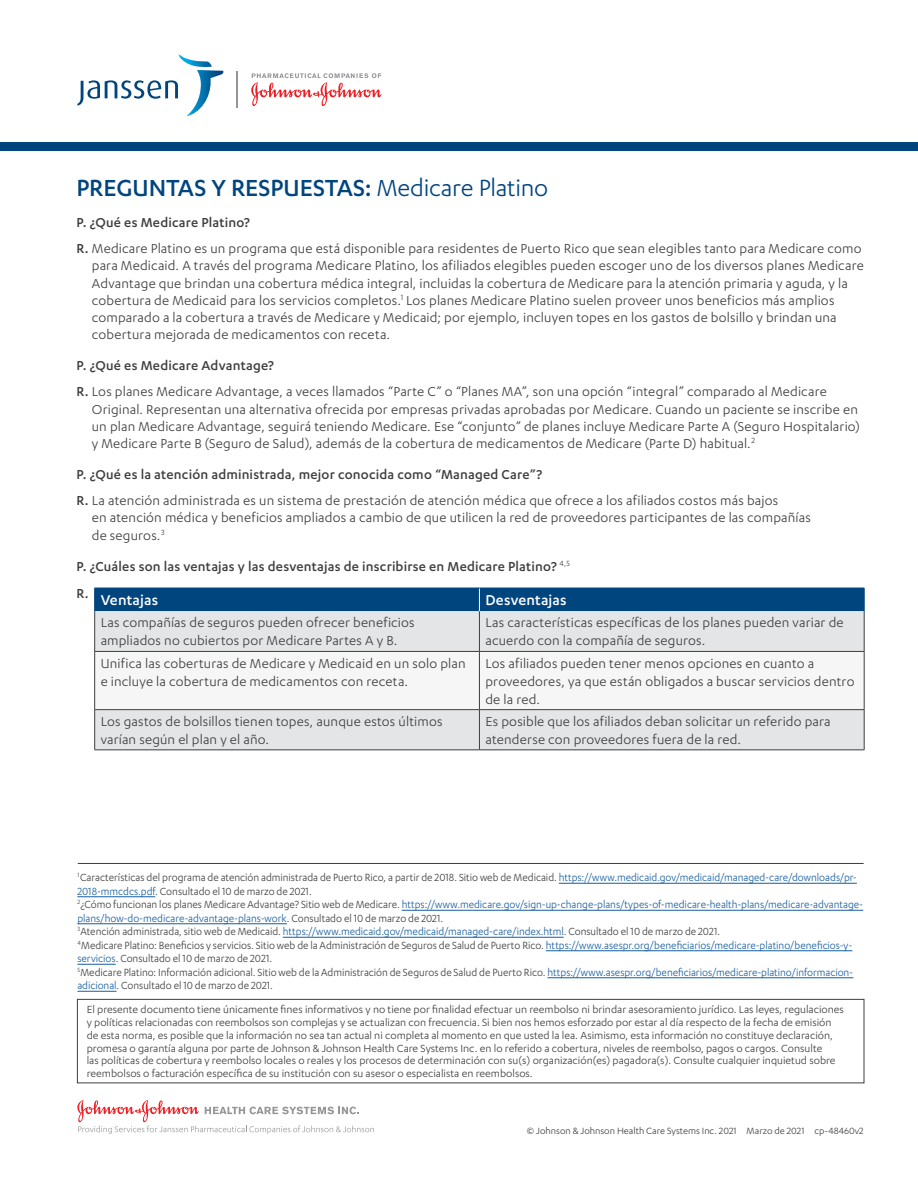
<style>
.page{position:relative;width:918px;height:1188px;background:#fff}
.page>*{position:absolute;margin:0;border:0;box-sizing:border-box;transform-origin:0 0}
.t1{font:500 27px "Karbon";letter-spacing:-.005em;color:#01457f}
.t2{font:500 16.5px "Karbon";letter-spacing:.01em;color:#fff}
.t3{font:15px/17.2px "Karbon";letter-spacing:.01em;color:#3e3e3f}
.t4{font:500 15px "Karbon";letter-spacing:.015em;color:#3e3e3f}
.t5{font:12px/13.5px "Karbon";color:#3e3e3f;scale:.95 1}
.t6{font:12px/12.8px "Karbon";color:#3e3e3f}
.t7{font:10.5px "Karbon";color:#3e3e3f}
.s1{font-weight:400}
.s2{font-weight:500}
.s3{color:#175d9e}
</style>
<div class="page">
<svg style="left:251px;top:73px;width:131px;height:33px"></svg>
<hr style="left:237px;top:71px;width:1px;height:37px;background:#939598">
<svg style="left:77px;top:54px;width:146px;height:62px"></svg>
<div style="left:0;top:142px;width:918px;height:9px;background:#01457f"></div>
<div style="left:95px;top:611px;width:769px;height:139px;background:#e4e5e7"></div>
<div style="left:95px;top:652px;width:769px;height:57px;background:#f6f6f7"></div>
<hr style="left:479px;top:611px;width:1px;height:40px;background:#3e3e3f">
<hr style="left:94px;top:651px;width:385px;height:1px;background:#3e3e3f">
<hr style="left:479px;top:652px;width:1px;height:57px;background:#3e3e3f">
<hr style="left:479px;top:651px;width:385px;height:1px;background:#3e3e3f">
<hr style="left:94px;top:709px;width:385px;height:1px;background:#3e3e3f">
<hr style="left:479px;top:710px;width:1px;height:40px;background:#3e3e3f">
<hr style="left:479px;top:709px;width:385px;height:1px;background:#3e3e3f">
<hr style="left:94px;top:611px;width:1px;height:40px;background:#3e3e3f">
<hr style="left:864px;top:611px;width:1px;height:40px;background:#3e3e3f">
<hr style="left:94px;top:652px;width:1px;height:57px;background:#3e3e3f">
<hr style="left:864px;top:652px;width:1px;height:57px;background:#3e3e3f">
<hr style="left:94px;top:710px;width:1px;height:40px;background:#3e3e3f">
<hr style="left:864px;top:710px;width:1px;height:40px;background:#3e3e3f">
<hr style="left:94px;top:750px;width:385px;height:1px;background:#3e3e3f">
<hr style="left:479px;top:750px;width:385px;height:1px;background:#3e3e3f">
<div style="left:94px;top:588px;width:771px;height:23px;background:#01457f"></div>
<hr style="left:559px;top:883px;width:298px;height:1px;background:#175d9e">
<hr style="left:77px;top:897px;width:78px;height:1px;background:#175d9e">
<hr style="left:402px;top:910px;width:461px;height:1px;background:#175d9e">
<hr style="left:77px;top:924px;width:210px;height:1px;background:#175d9e">
<hr style="left:283px;top:937px;width:281px;height:1px;background:#175d9e">
<hr style="left:546px;top:951px;width:306px;height:1px;background:#175d9e">
<hr style="left:77px;top:964px;width:39px;height:1px;background:#175d9e">
<hr style="left:547px;top:978px;width:306px;height:1px;background:#175d9e">
<hr style="left:77px;top:991px;width:40px;height:1px;background:#175d9e">
<svg style="left:77px;top:1100px;width:297px;height:34px"></svg>
<hr style="left:78px;top:863px;width:786px;height:1px;background:#3e3e3f">
<div style="left:77px;top:999px;width:787px;height:84px;border:1px solid #3e3e3f"></div>
<h1 class="t1" style="left:76px;top:173px;width:473px">PREGUNTAS Y RESPUESTAS: <span class="s1">Medicare Platino</span></h1>
<p class="t3" style="left:76px;top:209px;width:787px;line-height:26.2px"><span class="s2">P. ¿Qué es Medicare Platino?<br>R.</span> Medicare Platino es un programa que está disponible para residentes de Puerto Rico que sean elegibles tanto para Medicare como</p>
<p class="t3" style="left:92px;top:257px;width:774px">para Medicaid. A través del programa Medicare Platino, los afiliados elegibles pueden escoger uno de los diversos planes Medicare Advantage que brindan una cobertura médica integral, incluidas la cobertura de Medicare para la atención primaria y aguda, y la cobertura de Medicaid para los servicios completos.<sup>1</sup> Los planes Medicare Platino suelen proveer unos beneficios más amplios comparado a la cobertura a través de Medicare y Medicaid; por ejemplo, incluyen topes en los gastos de bolsillo y brindan una cobertura mejorada de medicamentos con receta.</p>
<p class="t3" style="left:76px;top:352px;width:752px;line-height:26.2px"><span class="s2">P. ¿Qué es Medicare Advantage?<br>R.</span> Los planes Medicare Advantage, a veces llamados “Parte C” o “Planes MA”, son una opción “integral” comparado al Medicare</p>
<p class="t3" style="left:92px;top:400px;width:770px">Original. Representan una alternativa ofrecida por empresas privadas aprobadas por Medicare. Cuando un paciente se inscribe en un plan Medicare Advantage, seguirá teniendo Medicare. Ese “conjunto” de planes incluye Medicare Parte A (Seguro Hospitalario) y Medicare Parte B (Seguro de Salud), además de la cobertura de medicamentos de Medicare (Parte D) habitual.<sup>2</sup></p>
<p class="t3" style="left:77px;top:461px;width:703px;line-height:26.2px"><span class="s2">P. ¿Qué es la atención administrada, mejor conocida como “Managed Care”?<br>R.</span> La atención administrada es un sistema de prestación de atención médica que ofrece a los afiliados costos más bajos</p>
<p class="t3" style="left:92px;top:509px;width:721px">en atención médica y beneficios ampliados a cambio de que utilicen la red de proveedores participantes de las compañías de seguros.<sup>3</sup></p>
<p class="t4" style="left:76px;top:558px;width:495px">P. ¿Cuáles son las ventajas y las desventajas de inscribirse en Medicare Platino? <sup>4,5</sup></p>
<p class="t2" style="left:76px;top:591px;width:83px"><sup>R.</sup> Ventajas</p>
<p class="t2" style="left:485px;top:591px;width:83px">Desventajas</p>
<p class="t3" style="left:101px;top:613px;width:316px;line-height:18px">Las compañías de seguros pueden ofrecer beneficios ampliados no cubiertos por Medicare Partes A y B.</p>
<p class="t3" style="left:485px;top:613px;width:360px;line-height:18px">Las características específicas de los planes pueden variar de acuerdo con la compañía de seguros.</p>
<p class="t3" style="left:101px;top:654px;width:366px;line-height:18px">Unifica las coberturas de Medicare y Medicaid en un solo plan e incluye la cobertura de medicamentos con receta.</p>
<p class="t3" style="left:485px;top:654px;width:371px;line-height:18px">Los afiliados pueden tener menos opciones en cuanto a proveedores, ya que están obligados a buscar servicios dentro de la red.</p>
<p class="t3" style="left:101px;top:712px;width:343px;line-height:18px">Los gastos de bolsillos tienen topes, aunque estos últimos varían según el plan y el año.</p>
<p class="t3" style="left:485px;top:712px;width:347px;line-height:18px">Es posible que los afiliados deban solicitar un referido para atenderse con proveedores fuera de la red.</p>
<p class="t5" style="left:77px;top:870px;width:829px"><sup>1</sup>Características del programa de atención administrada de Puerto Rico, a partir de 2018. Sitio web de Medicaid. <span class="s3">https://www.medicaid.gov/medicaid/managed-care/downloads/pr-2018-mmcdcs.pdf</span>. Consultado el 10 de marzo de 2021.<br><sup>2</sup>¿Cómo funcionan los planes Medicare Advantage? Sitio web de Medicare. <span class="s3">https://www.medicare.gov/sign-up-change-plans/types-of-medicare-health-plans/medicare-advantage&shy;plans/how-do-medicare-advantage-plans-work</span>. Consultado el 10 de marzo de 2021.<br><sup>3</sup>Atención administrada, sitio web de Medicaid. <span class="s3">https://www.medicaid.gov/medicaid/managed-care/index.html</span>. Consultado el 10 de marzo de 2021.<br><sup>4</sup>Medicare Platino: Beneficios y servicios. Sitio web de la Administración de Seguros de Salud de Puerto Rico. <span class="s3">https://www.asespr.org/beneficiarios/medicare-platino/beneficios-y&shy;servicios</span>. Consultado el 10 de marzo de 2021.<br><sup>5</sup>Medicare Platino: Información adicional. Sitio web de la Administración de Seguros de Salud de Puerto Rico. <span class="s3">https://www.asespr.org/beneficiarios/medicare-platino/informacion&shy;adicional</span>. Consultado el 10 de marzo de 2021.</p>
<p class="t6" style="left:87px;top:1003px;width:759px">El presente documento tiene únicamente fines informativos y no tiene por finalidad efectuar un reembolso ni brindar asesoramiento jurídico. Las leyes, regulaciones y políticas relacionadas con reembolsos son complejas y se actualizan con frecuencia. Si bien nos hemos esforzado por estar al día respecto de la fecha de emisión de esta norma, es posible que la información no sea tan actual ni completa al momento en que usted la lea. Asimismo, esta información no constituye declaración, promesa o garantía alguna por parte de Johnson &amp; Johnson Health Care Systems Inc. en lo referido a cobertura, niveles de reembolso, pagos o cargos. Consulte<br>las políticas de cobertura y reembolso locales o reales y los procesos de determinación con su(s) organización(es) pagadora(s). Consulte cualquier inquietud sobre reembolsos o facturación específica de su institución con su asesor o especialista en reembolsos.</p>
<p class="t7" style="left:527px;top:1125px;width:338px">© Johnson &amp; Johnson Health Care Systems Inc. 2021 Marzo de 2021 cp-48460v2</p>
</div>
